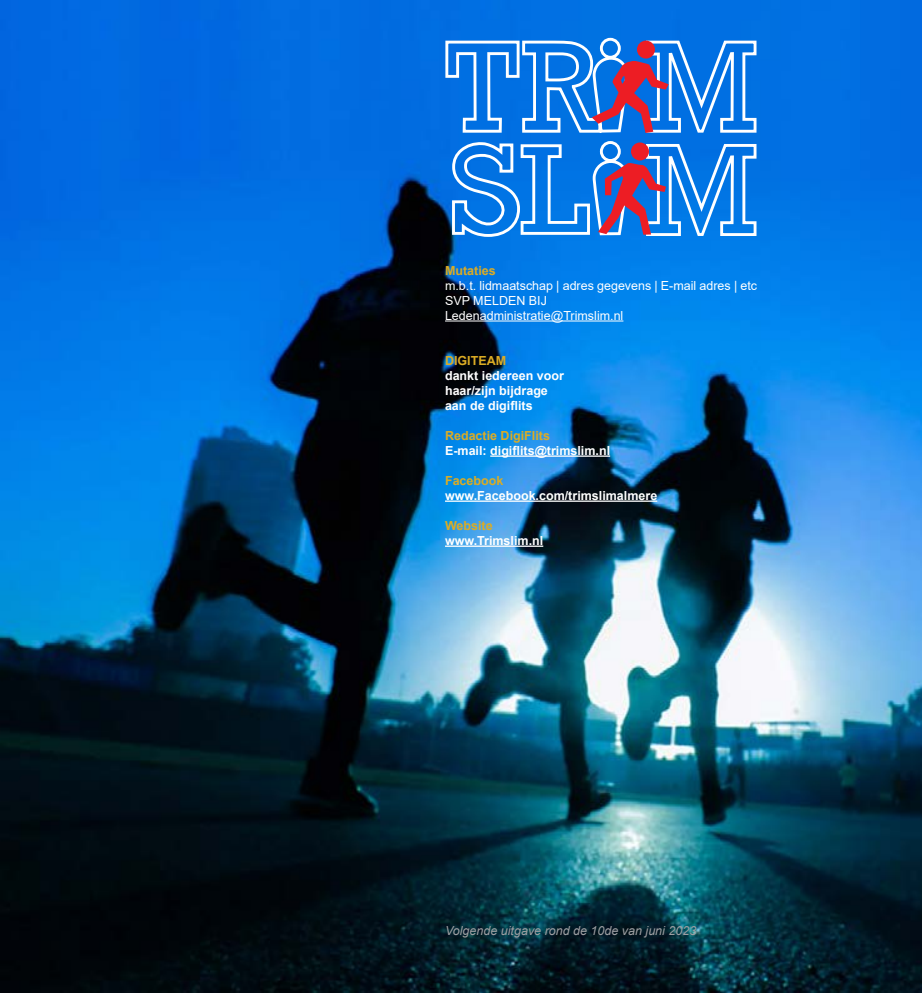
<style>
.page{position:relative;width:922px;height:993px;background:#fff}
.page>*{position:absolute;margin:0;border:0;box-sizing:border-box;transform-origin:0 0}
.t1{font:700 12.5px/15px "Arial";color:#fff}
.t2{font:12.5px/15px "Arial";color:#fff}
.t3{font:700 12.5px "Arial";color:#dcac24}
.t4{font:italic 12.5px "Arial";color:#9d9fa2}
</style>
<div class="page">
<img style="left:0;top:0;width:921px;height:992px">
<hr style="left:445px;top:320px;width:178px;height:1px;background:#fff">
<hr style="left:490px;top:455px;width:120px;height:1px;background:#fff">
<hr style="left:445px;top:500px;width:212px;height:1px;background:#fff">
<hr style="left:445px;top:545px;width:98px;height:1px;background:#fff">
<svg style="left:445px;top:37px;width:311px;height:200px;background:#3d84da"></svg>
<p class="t3" style="left:445px;top:261px;width:52px">Mutaties</p>
<p class="t2" style="left:445px;top:277px;width:313px">m.b.t. lidmaatschap | adres gegevens | E-mail adres | etc<br>SVP MELDEN BIJ<br>Ledenadministratie@Trimslim.nl</p>
<p class="t3" style="left:445px;top:351px;width:63px">DIGITEAM</p>
<p class="t1" style="left:445px;top:368px;width:120px">dankt iedereen voor haar/zijn bijdrage aan de digiflits</p>
<p class="t3" style="left:445px;top:426px;width:106px">Redactie DigiFlits</p>
<p class="t1" style="left:445px;top:443px;width:166px">E-mail: digiflits@trimslim.nl</p>
<p class="t3" style="left:445px;top:471px;width:60px">Facebook</p>
<p class="t1" style="left:445px;top:488px;width:214px">www.Facebook.com/trimslimalmere</p>
<p class="t3" style="left:445px;top:516px;width:49px">Website</p>
<p class="t1" style="left:445px;top:533px;width:100px">www.Trimslim.nl</p>
<p class="t4" style="left:445px;top:922px;width:253px">Volgende uitgave rond de 10de van juni 2023</p>
</div>
